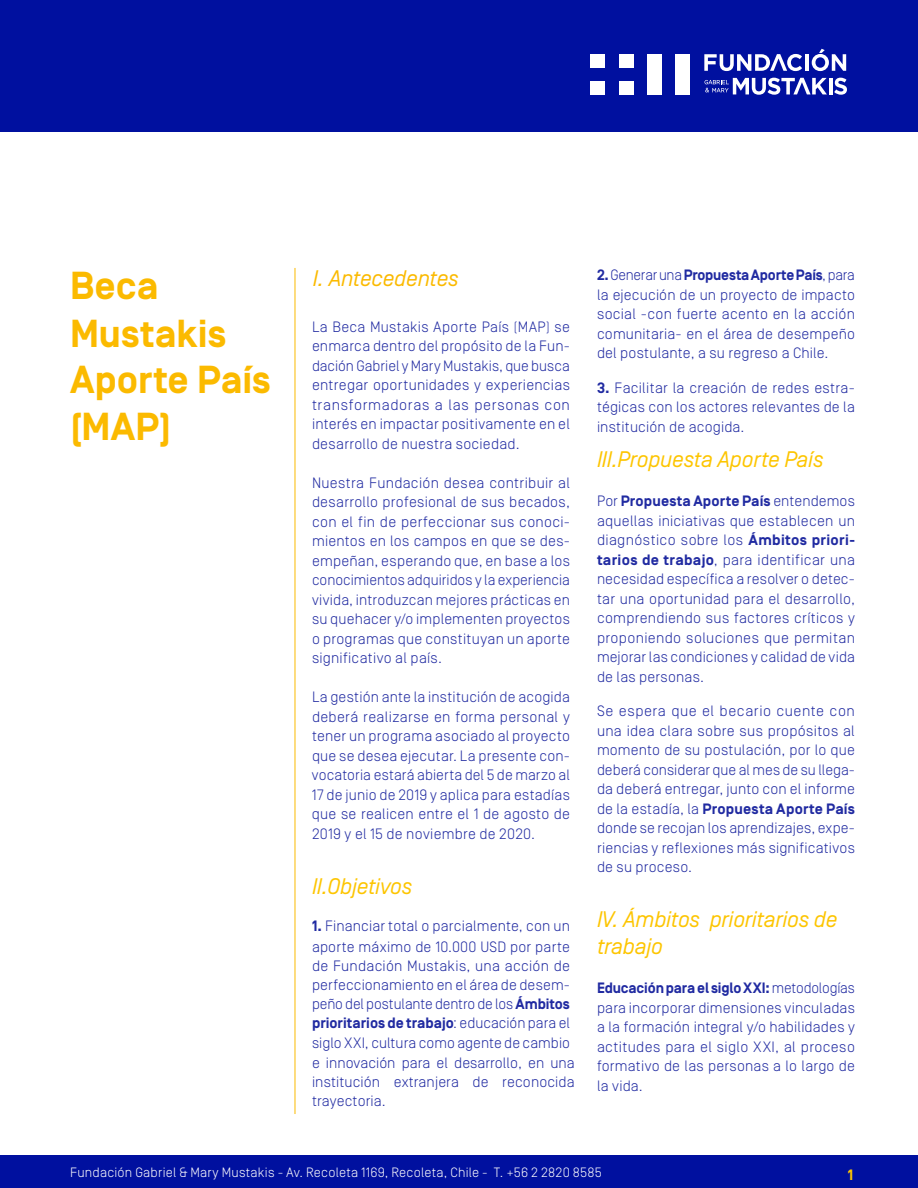
<style>
.page{position:relative;width:918px;height:1188px;background:#fff}
.page>*{position:absolute;margin:0;border:0;box-sizing:border-box;transform-origin:0 0}
.t1{font:700 39px/47.1px "Simplon Norm";color:#fbba00}
.t2{font:italic 22.5px/27px "Simplon Norm";letter-spacing:-.015em;color:#fdc500}
.t3{font:italic 22.5px "Simplon Norm";letter-spacing:-.015em;color:#fbba00}
.t4{font:300 15px/19.5px "Simplon Norm";letter-spacing:.01em;color:#202aa1;text-align:justify}
.t5{font:700 15px "Simplon Norm";color:#fdc500}
.t6{font:300 13.5px "Simplon Norm";letter-spacing:.015em;color:#fff}
.s1{font-weight:700}
</style>
<div class="page">
<div style="left:0;top:1156px;width:918px;height:32px;background:#00109f"></div>
<hr style="left:295px;top:268px;width:1px;height:846px;background:#fbba00">
<div style="left:0;top:0;width:918px;height:131px;background:#00109f"></div>
<div style="left:619px;top:81px;width:14px;height:14px;background:#fff"></div>
<div style="left:591px;top:81px;width:14px;height:14px;background:#fff"></div>
<div style="left:591px;top:54px;width:14px;height:14px;background:#fff"></div>
<div style="left:619px;top:54px;width:14px;height:14px;background:#fff"></div>
<div style="left:648px;top:54px;width:14px;height:41px;background:#fff"></div>
<div style="left:676px;top:54px;width:14px;height:41px;background:#fff"></div>
<hr style="left:805px;top:54px;width:4px;height:17px;background:#fff">
<svg style="left:812px;top:49px;width:34px;height:22px"></svg>
<svg style="left:704px;top:54px;width:98px;height:17px"></svg>
<hr style="left:829px;top:78px;width:3px;height:16px;background:#fff">
<svg style="left:834px;top:78px;width:13px;height:17px"></svg>
<svg style="left:705px;top:78px;width:122px;height:17px"></svg>
<h1 class="t1" style="left:70px;top:264px;width:202px">Beca<br>Mustakis<br>Aporte País (MAP)</h1>
<p class="t4" style="left:597px;top:265px;width:259px"><span class="s1">2.</span> Generar una <span class="s1">Propuesta Aporte País</span>, para la ejecución de un proyecto de impacto social -con fuerte acento en la acción comunitaria- en el área de desempeño del postulante, a su regreso a Chile.</p>
<h2 class="t3" style="left:313px;top:266px;width:147px">I. Antecedentes</h2>
<p class="t4" style="left:312px;top:317px;width:260px">La Beca Mustakis Aporte País (MAP) se enmarca dentro del propósito de la Fun&shy;dación Gabriel y Mary Mustakis, que busca entregar oportunidades y experiencias transformadoras a las personas con interés en impactar positivamente en el desarrollo de nuestra sociedad.</p>
<p class="t4" style="left:312px;top:473px;width:260px">Nuestra Fundación desea contribuir al desarrollo profesional de sus becados, con el fin de perfeccionar sus conoci&shy;mientos en los campos en que se des&shy;empeñan, esperando que, en base a los conocimientos adquiridos y la experiencia vivida, introduzcan mejores prácticas en su quehacer y/o implementen proyectos o programas que constituyan un aporte significativo al país.</p>
<p class="t4" style="left:312px;top:687px;width:260px">La gestión ante la institución de acogida deberá realizarse en forma personal y tener un programa asociado al proyecto que se desea ejecutar. La presente con&shy;vocatoria estará abierta del 5 de marzo al 17 de junio de 2019 y aplica para estadías que se realicen entre el 1 de agosto de 2019 y el 15 de noviembre de 2020.</p>
<h2 class="t2" style="left:312px;top:873px;width:102px">II.Objetivos</h2>
<p class="t4" style="left:312px;top:916px;width:264px;text-align:left"><span class="s1">1.</span> Financiar total o parcialmente, con un aporte máximo de 10.000 USD por parte de Fundación Mustakis, una acción de perfeccionamiento en el área de desem&shy;peño del postulante dentro de los <span class="s1">Ámbitos prioritarios de trabajo</span>: educación para el siglo XXI, cultura como agente de cambio e innovación para el desarrollo, en una institución extranjera de reconocida trayectoria.</p>
<p class="t4" style="left:597px;top:378px;width:260px"><span class="s1">3.</span> Facilitar la creación de redes estra&shy;tégicas con los actores relevantes de la institución de acogida.</p>
<h2 class="t2" style="left:597px;top:446px;width:228px">III.Propuesta Aporte País</h2>
<p class="t4" style="left:597px;top:491px;width:260px">Por <span class="s1">Propuesta Aporte País</span> entendemos aquellas iniciativas que establecen un diagnóstico sobre los <span class="s1">Ámbitos priori&shy;tarios de trabajo</span>, para identificar una necesidad específica a resolver o detec&shy;tar una oportunidad para el desarrollo, comprendiendo sus factores críticos y proponiendo soluciones que permitan mejorar las condiciones y calidad de vida de las personas.</p>
<p class="t4" style="left:597px;top:701px;width:260px">Se espera que el becario cuente con una idea clara sobre sus propósitos al momento de su postulación, por lo que deberá considerar que al mes de su llega&shy;da deberá entregar, junto con el informe de la estadía, la <span class="s1">Propuesta Aporte País </span>donde se recojan los aprendizajes, expe&shy;riencias y reflexiones más significativos de su proceso.</p>
<h2 class="t2" style="left:597px;top:906px;width:242px">IV. Ámbitos prioritarios de trabajo</h2>
<p class="t4" style="left:597px;top:978px;width:260px"><span class="s1">Educación para el siglo XXI:</span> metodologías para incorporar dimensiones vinculadas a la formación integral y/o habilidades y actitudes para el siglo XXI, al proceso formativo de las personas a lo largo de la vida.</p>
<p class="t6" style="left:70px;top:1165px;width:533px">Fundación Gabriel &amp; Mary Mustakis - Av. Recoleta 1169, Recoleta, Chile - T. +56 2 2820 8585</p>
<p class="t5" style="left:848px;top:1167px;width:7px">1</p>
</div>
